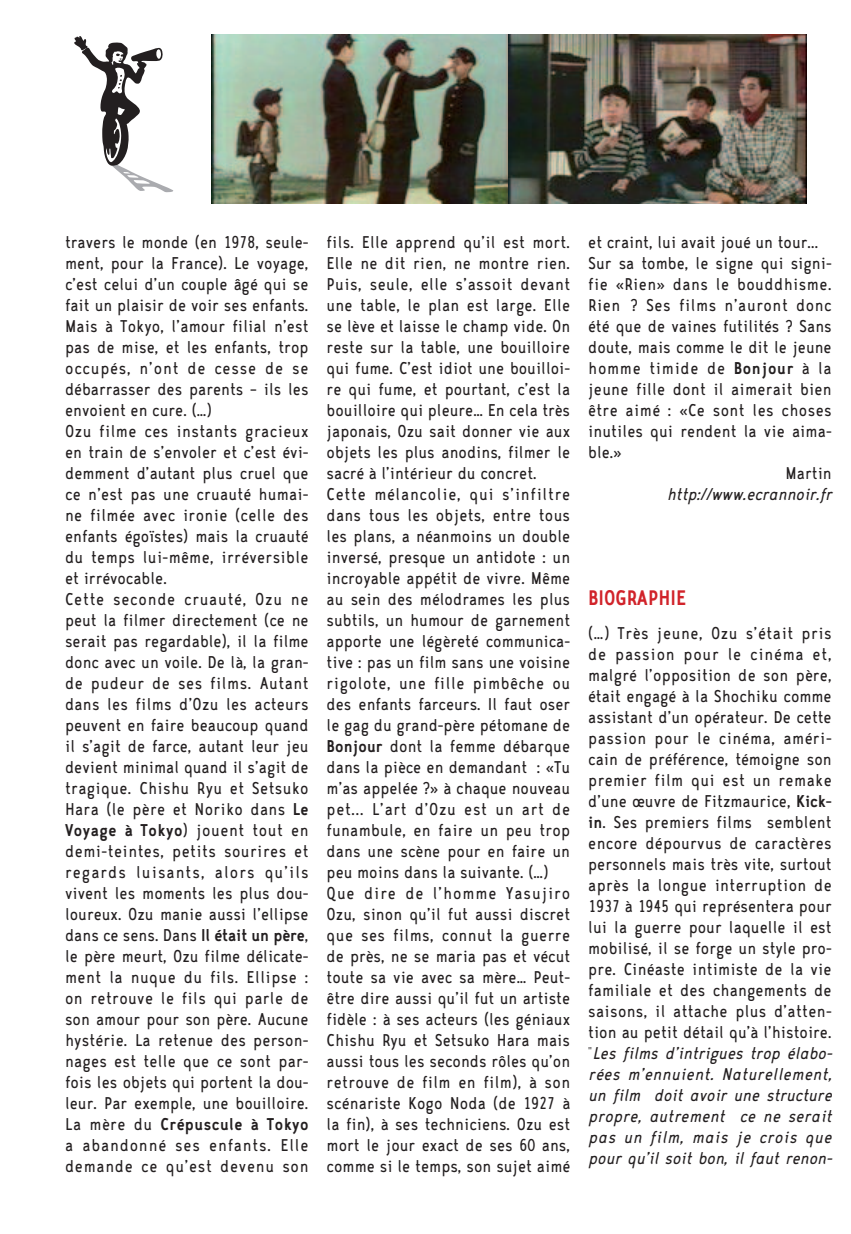
<style>
.page{position:relative;width:851px;height:1234px;background:#fff}
.page>*{position:absolute;margin:0;border:0;box-sizing:border-box;transform-origin:0 0}
.t1{font:700 24px "CA Zaracusa Narrow";color:#d1232a}
.t2{font:19.5px/21px "CA Zaracusa Narrow";color:#231f20}
.t3{font:19.5px "CA Zaracusa Narrow";letter-spacing:.025em;color:#231f20}
.t4{font:19.5px "CA Zaracusa Narrow";letter-spacing:.03em;color:#231f20}
.t5{font:19.5px "CA Zaracusa Narrow";letter-spacing:.02em;color:#231f20}
.t6{font:19.5px "CA Zaracusa Narrow";letter-spacing:.035em;color:#231f20}
.t7{font:italic 19.5px "CA Zaracusa Narrow";color:#231f20}
.s1{font-weight:700}
.s2{font-style:italic}
</style>
<div class="page">
<svg style="left:74px;top:36px;width:99px;height:156px"></svg>
<img style="left:212px;top:34px;width:594px;height:170px">
<p class="t2" style="left:65px;top:233px;width:245px">travers le monde (en 1978, seule&shy;ment, pour la France). Le voyage, c’est celui d’un couple âgé qui se fait un plaisir de voir ses enfants.<br>Mais à Tokyo, l’amour filial n’est pas de mise, et les enfants, trop occupés, n’ont de cesse de se débarrasser des parents – ils les envoient en cure. (…)<br>Ozu filme ces instants gracieux en train de s’envoler et c’est évi&shy;demment d’autant plus cruel que ce n’est pas une cruauté humai&shy;ne filmée avec ironie (celle des enfants égoïstes) mais la cruauté du temps lui-même, irréversible et irrévocable.<br>Cette seconde cruauté, Ozu ne peut la filmer directement (ce ne serait pas regardable), il la filme donc avec un voile. De là, la gran&shy;de pudeur de ses films. Autant dans les films d’Ozu les acteurs peuvent en faire beaucoup quand il s’agit de farce, autant leur jeu devient minimal quand il s’agit de tragique. Chishu Ryu et Setsuko<br>Hara (le père et Noriko dans <span class="s1">Le<br>Voyage à Tokyo</span>) jouent tout en demi-teintes, petits sourires et regards luisants, alors qu’ils vivent les moments les plus dou&shy;loureux. Ozu manie aussi l’ellipse dans ce sens. Dans <span class="s1">Il était un père</span>, le père meurt, Ozu filme délicate&shy;ment la nuque du fils. Ellipse : on retrouve le fils qui parle de son amour pour son père. Aucune hystérie. La retenue des person&shy;nages est telle que ce sont par&shy;fois les objets qui portent la dou&shy;leur. Par exemple, une bouilloire.<br>La mère du <span class="s1">Crépuscule à Tokyo </span>a abandonné ses enfants. Elle demande ce qu’est devenu son</p>
<p class="t2" style="left:326px;top:233px;width:245px">fils. Elle apprend qu’il est mort.<br>Elle ne dit rien, ne montre rien.<br>Puis, seule, elle s’assoit devant une table, le plan est large. Elle se lève et laisse le champ vide. On reste sur la table, une bouilloire qui fume. C’est idiot une bouilloi&shy;re qui fume, et pourtant, c’est la bouilloire qui pleure… En cela très japonais, Ozu sait donner vie aux objets les plus anodins, filmer le sacré à l’intérieur du concret.<br>Cette mélancolie, qui s’infiltre dans tous les objets, entre tous les plans, a néanmoins un double inversé, presque un antidote : un incroyable appétit de vivre. Même au sein des mélodrames les plus subtils, un humour de garnement apporte une légèreté communica&shy;tive : pas un film sans une voisine rigolote, une fille pimbêche ou des enfants farceurs. Il faut oser le gag du grand-père pétomane de<br><span class="s1">Bonjour</span> dont la femme débarque dans la pièce en demandant : «Tu m’as appelée ?» à chaque nouveau pet... L’art d’Ozu est un art de funambule, en faire un peu trop dans une scène pour en faire un peu moins dans la suivante. (…)<br>Que dire de l’homme Yasujiro<br>Ozu, sinon qu’il fut aussi discret que ses films, connut la guerre de près, ne se maria pas et vécut toute sa vie avec sa mère… Peut&shy;être dire aussi qu’il fut un artiste fidèle : à ses acteurs (les géniaux<br>Chishu Ryu et Setsuko Hara mais aussi tous les seconds rôles qu’on retrouve de film en film), à son scénariste Kogo Noda (de 1927 à la fin), à ses techniciens. Ozu est mort le jour exact de ses 60 ans, comme si le temps, son sujet aimé</p>
<p class="t2" style="left:588px;top:233px;width:232px">et craint, lui avait joué un tour...</p>
<p class="t2" style="left:588px;top:254px;width:245px">Sur sa tombe, le signe qui signi-</p>
<p class="t3" style="left:588px;top:277px;width:245px">fie «Rien» dans le bouddhisme.</p>
<p class="t4" style="left:588px;top:298px;width:245px">Rien ? Ses films n’auront donc</p>
<p class="t2" style="left:588px;top:317px;width:245px">été que de vaines futilités ? Sans</p>
<p class="t2" style="left:588px;top:338px;width:245px">doute, mais comme le dit le jeune</p>
<p class="t6" style="left:588px;top:361px;width:245px">homme timide de <span class="s1">Bonjour</span> à la</p>
<p class="t2" style="left:588px;top:380px;width:245px">jeune fille dont il aimerait bien</p>
<p class="t5" style="left:588px;top:403px;width:245px">être aimé : «Ce sont les choses</p>
<p class="t2" style="left:588px;top:422px;width:245px">inutiles qui rendent la vie aima-</p>
<p class="t2" style="left:588px;top:443px;width:35px">ble.»</p>
<p class="t2" style="left:785px;top:464px;width:48px">Martin</p>
<p class="t7" style="left:666px;top:487px;width:166px">http://www.ecrannoir.fr</p>
<p class="t1" style="left:588px;top:590px;width:99px">BIOGRAPHIE</p>
<p class="t2" style="left:588px;top:624px;width:245px;text-align:justify">(…) Très jeune, Ozu s’était pris de passion pour le cinéma et, malgré l’opposition de son père, était engagé à la Shochiku comme assistant d’un opérateur. De cette passion pour le cinéma, améri&shy;cain de préférence, témoigne son premier film qui est un remake d’une œuvre de Fitzmaurice, <span class="s1">Kick&shy;in</span>. Ses premiers films semblent encore dépourvus de caractères personnels mais très vite, surtout après la longue interruption de 1937 à 1945 qui représentera pour lui la guerre pour laquelle il est mobilisé, il se forge un style pro&shy;pre. Cinéaste intimiste de la vie familiale et des changements de saisons, il attache plus d’atten&shy;tion au petit détail qu’à l’histoire. "<span class="s2">Les films d’intrigues trop élabo&shy;rées m’ennuient. Naturellement, un film doit avoir une structure propre, autrement ce ne serait pas un film, mais je crois que pour qu’il soit bon, il faut renon-</span></p>
</div>
